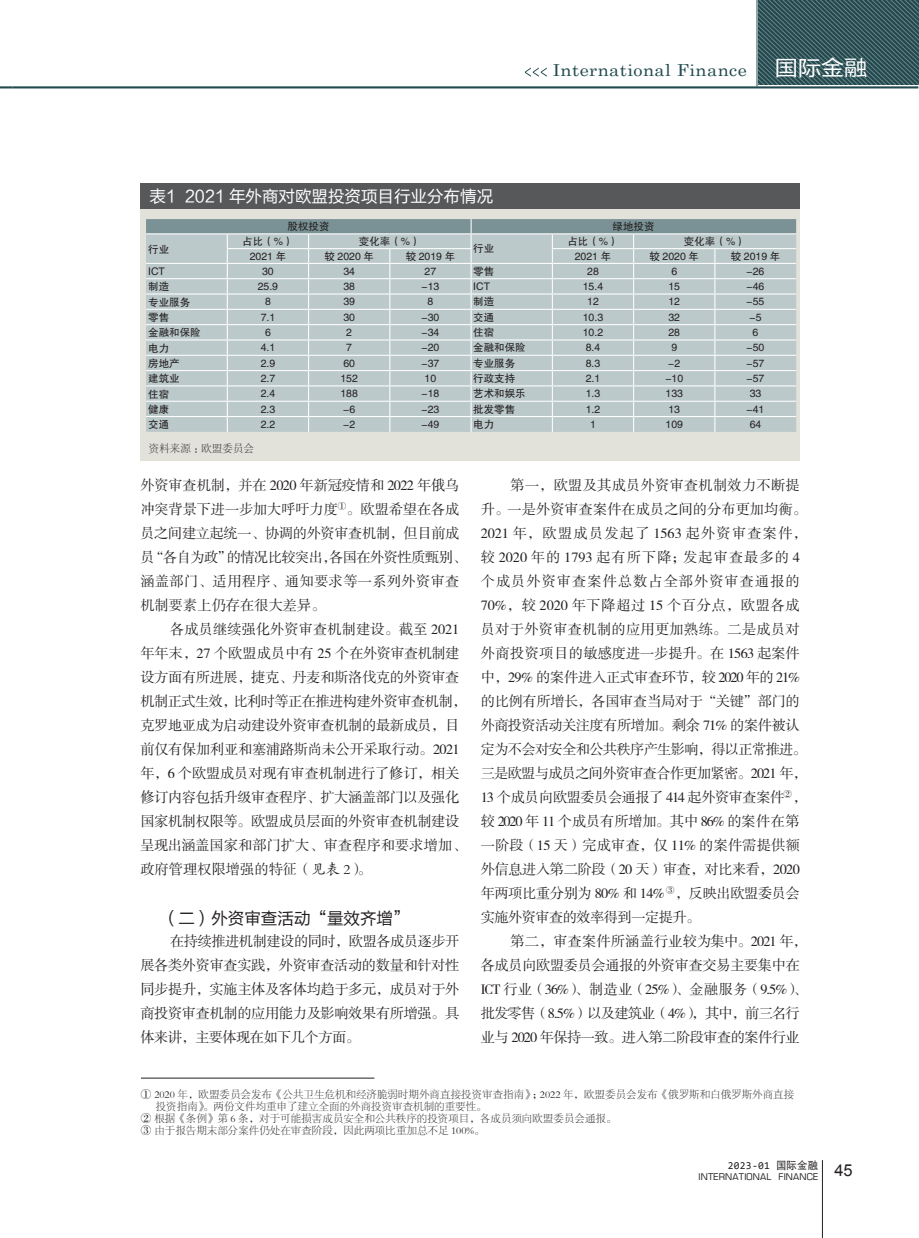
<style>
.page{position:relative;width:919px;height:1238px;background:#fff}
.page>*{position:absolute;margin:0;border:0;box-sizing:border-box;transform-origin:0 0}
.t1{font:21px "FZLTHJW GB1 0";color:#fff;scale:1.1 1}
._5_图表标题{font:16.5px "FZLTHK GBK1 0";color:#fff}
.t2{font:16.5px "Century Schoolbook";letter-spacing:.025em;color:#214a4f;scale:1.1 1}
.二级小标题{font:16.5px "FZLTHK GBK1 0";color:#231f20}
._4_正文{font:14.25px/24px "FZSSJW GB1 0";letter-spacing:-.025em;color:#231f20}
.表文字居中{font:10.5px "FZHTJW GB1 0";color:#231f20}
.脚注_带线{font:10.5px/12px "FZSYJW GB1 0";color:#231f20}
.脚注{font:10.5px "FZSYJW GB1 0";color:#231f20}
.t3{font:10.5px "Consolas";letter-spacing:.025em;color:#231f20}
.资料来源{font:10.5px "FZSYJW GB1 0";color:#231f20}
.t4{font:9px "Eurostile";letter-spacing:.025em;color:#231f20}
.s1{font-family:"FZKTJW GB1 0"}
.s2{font-family:"DFP Hei W5 GB"}
</style>
<div class="page">
<svg style="left:758px;top:0;width:160px;height:85px;background:#385b5f"></svg>
<svg style="left:0;top:86px;width:13px;height:2px"></svg>
<svg style="left:525px;top:68px;width:22px;height:9px"></svg>
<hr style="left:13px;top:86px;width:905px;height:2px;background:#214a4f">
<hr style="left:756px;top:0;width:1px;height:86px;background:#214a4f">
<hr style="left:822px;top:1160px;width:1px;height:77px;background:#231f20">
<div style="left:140px;top:201px;width:659px;height:259px;background:#e2e1da"></div>
<div style="left:140px;top:183px;width:659px;height:25px;background:#57585a"></div>
<svg style="left:146px;top:219px;width:650px;height:213px;background:#bcc9ca"></svg>
<hr style="left:471px;top:263px;width:81px;height:1px;background:#fff">
<hr style="left:141px;top:1077px;width:233px;height:1px;background:#231f20">
<p class="t2" style="left:552px;top:56px;width:178px">International Finance</p>
<h1 class="t1" style="left:774px;top:56px;width:85px">国际金融</h1>
<p class="_5_图表标题" style="left:149px;top:187px;width:345px">表1 2021 年外商对欧盟投资项目行业分布情况</p>
<p class="表文字居中" style="left:287px;top:221px;width:43px">股权投资</p>
<p class="表文字居中" style="left:612px;top:221px;width:43px">绿地投资</p>
<p class="表文字居中" style="left:148px;top:243px;width:22px">行业</p>
<p class="表文字居中" style="left:242px;top:235px;width:53px">占比（%）</p>
<p class="表文字居中" style="left:359px;top:235px;width:63px">变化率（%）</p>
<p class="表文字居中" style="left:567px;top:235px;width:53px">占比（%）</p>
<p class="表文字居中" style="left:684px;top:235px;width:63px">变化率（%）</p>
<p class="表文字居中" style="left:473px;top:243px;width:22px">行业</p>
<p class="表文字居中" style="left:250px;top:250px;width:38px">2021 年</p>
<p class="表文字居中" style="left:324px;top:250px;width:51px">较 2020 年</p>
<p class="表文字居中" style="left:405px;top:250px;width:51px">较 2019 年</p>
<p class="表文字居中" style="left:574px;top:250px;width:38px">2021 年</p>
<p class="表文字居中" style="left:649px;top:250px;width:51px">较 2020 年</p>
<p class="表文字居中" style="left:730px;top:250px;width:51px">较 2019 年</p>
<p class="表文字居中" style="left:148px;top:266px;width:18px">ICT</p>
<p class="表文字居中" style="left:262px;top:265px;width:13px">30</p>
<p class="表文字居中" style="left:343px;top:265px;width:13px">34</p>
<p class="表文字居中" style="left:424px;top:265px;width:13px">27</p>
<p class="表文字居中" style="left:473px;top:265px;width:22px">零售</p>
<p class="表文字居中" style="left:587px;top:265px;width:13px">28</p>
<p class="表文字居中" style="left:671px;top:265px;width:7px">6</p>
<p class="表文字居中" style="left:746px;top:265px;width:19px">-26</p>
<p class="表文字居中" style="left:148px;top:281px;width:22px">制造</p>
<p class="表文字居中" style="left:258px;top:281px;width:22px">25.9</p>
<p class="表文字居中" style="left:343px;top:281px;width:13px">38</p>
<p class="表文字居中" style="left:421px;top:281px;width:19px">-13</p>
<p class="表文字居中" style="left:473px;top:281px;width:18px">ICT</p>
<p class="表文字居中" style="left:582px;top:281px;width:22px">15.4</p>
<p class="表文字居中" style="left:668px;top:281px;width:13px">15</p>
<p class="表文字居中" style="left:746px;top:281px;width:19px">-46</p>
<p class="表文字居中" style="left:148px;top:296px;width:43px">专业服务</p>
<p class="表文字居中" style="left:265px;top:296px;width:7px">8</p>
<p class="表文字居中" style="left:343px;top:296px;width:13px">39</p>
<p class="表文字居中" style="left:427px;top:296px;width:7px">8</p>
<p class="表文字居中" style="left:473px;top:296px;width:22px">制造</p>
<p class="表文字居中" style="left:587px;top:296px;width:13px">12</p>
<p class="表文字居中" style="left:668px;top:296px;width:13px">12</p>
<p class="表文字居中" style="left:746px;top:296px;width:19px">-55</p>
<p class="表文字居中" style="left:148px;top:311px;width:22px">零售</p>
<p class="表文字居中" style="left:261px;top:311px;width:16px">7.1</p>
<p class="表文字居中" style="left:343px;top:311px;width:13px">30</p>
<p class="表文字居中" style="left:421px;top:311px;width:19px">-30</p>
<p class="表文字居中" style="left:473px;top:311px;width:22px">交通</p>
<p class="表文字居中" style="left:582px;top:311px;width:22px">10.3</p>
<p class="表文字居中" style="left:668px;top:311px;width:13px">32</p>
<p class="表文字居中" style="left:749px;top:311px;width:13px">-5</p>
<p class="表文字居中" style="left:148px;top:327px;width:54px">金融和保险</p>
<p class="表文字居中" style="left:265px;top:326px;width:7px">6</p>
<p class="表文字居中" style="left:346px;top:326px;width:7px">2</p>
<p class="表文字居中" style="left:421px;top:326px;width:19px">-34</p>
<p class="表文字居中" style="left:473px;top:326px;width:22px">住宿</p>
<p class="表文字居中" style="left:582px;top:326px;width:22px">10.2</p>
<p class="表文字居中" style="left:668px;top:326px;width:13px">28</p>
<p class="表文字居中" style="left:752px;top:326px;width:7px">6</p>
<p class="表文字居中" style="left:148px;top:342px;width:22px">电力</p>
<p class="表文字居中" style="left:261px;top:342px;width:16px">4.1</p>
<p class="表文字居中" style="left:346px;top:342px;width:7px">7</p>
<p class="表文字居中" style="left:421px;top:342px;width:19px">-20</p>
<p class="表文字居中" style="left:473px;top:342px;width:54px">金融和保险</p>
<p class="表文字居中" style="left:585px;top:342px;width:16px">8.4</p>
<p class="表文字居中" style="left:671px;top:342px;width:7px">9</p>
<p class="表文字居中" style="left:746px;top:342px;width:19px">-50</p>
<p class="表文字居中" style="left:148px;top:357px;width:33px">房地产</p>
<p class="表文字居中" style="left:261px;top:357px;width:16px">2.9</p>
<p class="表文字居中" style="left:343px;top:357px;width:13px">60</p>
<p class="表文字居中" style="left:421px;top:357px;width:19px">-37</p>
<p class="表文字居中" style="left:473px;top:357px;width:43px">专业服务</p>
<p class="表文字居中" style="left:585px;top:357px;width:16px">8.3</p>
<p class="表文字居中" style="left:668px;top:357px;width:13px">-2</p>
<p class="表文字居中" style="left:746px;top:357px;width:19px">-57</p>
<p class="表文字居中" style="left:148px;top:373px;width:33px">建筑业</p>
<p class="表文字居中" style="left:261px;top:372px;width:16px">2.7</p>
<p class="表文字居中" style="left:340px;top:372px;width:19px">152</p>
<p class="表文字居中" style="left:424px;top:372px;width:13px">10</p>
<p class="表文字居中" style="left:473px;top:372px;width:43px">行政支持</p>
<p class="表文字居中" style="left:585px;top:372px;width:16px">2.1</p>
<p class="表文字居中" style="left:665px;top:372px;width:19px">-10</p>
<p class="表文字居中" style="left:746px;top:372px;width:19px">-57</p>
<p class="表文字居中" style="left:148px;top:388px;width:22px">住宿</p>
<p class="表文字居中" style="left:261px;top:388px;width:16px">2.4</p>
<p class="表文字居中" style="left:340px;top:388px;width:19px">188</p>
<p class="表文字居中" style="left:421px;top:388px;width:19px">-18</p>
<p class="表文字居中" style="left:473px;top:388px;width:54px">艺术和娱乐</p>
<p class="表文字居中" style="left:585px;top:388px;width:16px">1.3</p>
<p class="表文字居中" style="left:665px;top:388px;width:19px">133</p>
<p class="表文字居中" style="left:749px;top:388px;width:13px">33</p>
<p class="表文字居中" style="left:148px;top:403px;width:22px">健康</p>
<p class="表文字居中" style="left:261px;top:403px;width:16px">2.3</p>
<p class="表文字居中" style="left:343px;top:403px;width:13px">-6</p>
<p class="表文字居中" style="left:421px;top:403px;width:19px">-23</p>
<p class="表文字居中" style="left:473px;top:403px;width:43px">批发零售</p>
<p class="表文字居中" style="left:585px;top:403px;width:16px">1.2</p>
<p class="表文字居中" style="left:668px;top:403px;width:13px">13</p>
<p class="表文字居中" style="left:746px;top:403px;width:19px">-41</p>
<p class="表文字居中" style="left:148px;top:419px;width:22px">交通</p>
<p class="表文字居中" style="left:261px;top:418px;width:16px">2.2</p>
<p class="表文字居中" style="left:343px;top:418px;width:13px">-2</p>
<p class="表文字居中" style="left:421px;top:418px;width:19px">-49</p>
<p class="表文字居中" style="left:473px;top:418px;width:22px">电力</p>
<p class="表文字居中" style="left:590px;top:418px;width:7px">1</p>
<p class="表文字居中" style="left:665px;top:418px;width:19px">109</p>
<p class="表文字居中" style="left:749px;top:418px;width:13px">64</p>
<p class="资料来源" style="left:149px;top:443px;width:106px">资料来源：欧盟委员会</p>
<p class="_4_正文" style="left:140px;top:473px;width:328px">外资审查机制，并在 2020 年新冠疫情和 2022 年俄乌冲突背景下进一步加大呼吁力度<sup>①</sup>。欧盟希望在各成员之间建立起统一、协调的外资审查机制，但目前成员“各自为政”的情况比较突出，各国在外资性质甄别、涵盖部门、适用程序、通知要求等一系列外资审查机制要素上仍存在很大差异。</p>
<p class="_4_正文" style="left:140px;top:617px;width:328px;text-indent:30px">各成员继续强化外资审查机制建设。截至 2021年年末，27 个欧盟成员中有 25 个在外资审查机制建设方面有所进展，捷克、丹麦和斯洛伐克的外资审查机制正式生效，比利时等正在推进构建外资审查机制，克罗地亚成为启动建设外资审查机制的最新成员，目前仅有保加利亚和塞浦路斯尚未公开采取行动。2021年，6 个欧盟成员对现有审查机制进行了修订，相关修订内容包括升级审查程序、扩大涵盖部门以及强化国家机制权限等。欧盟成员层面的外资审查机制建设呈现出涵盖国家和部门扩大、审查程序和要求增加、政府管理权限增强的特征<span class="s1">（见表 2）</span>。</p>
<p class="二级小标题" style="left:162px;top:908px;width:249px">（二）外资审查活动“量效齐增”</p>
<p class="_4_正文" style="left:140px;top:929px;width:320px;text-align:justify;text-indent:30px">在持续推进机制建设的同时，欧盟各成员逐步开展各类外资审查实践，外资审查活动的数量和针对性同步提升，实施主体及客体均趋于多元，成员对于外商投资审查机制的应用能力及影响效果有所增强。具体来讲，主要体现在如下几个方面。</p>
<p class="_4_正文" style="left:480px;top:473px;width:328px;text-indent:30px">第一，欧盟及其成员外资审查机制效力不断提升。一是外资审查案件在成员之间的分布更加均衡。<br>2021 年，欧盟成员发起了 1563 起外资审查案件，较 2020 年的 1793 起有所下降；发起审查最多的 4个成员外资审查案件总数占全部外资审查通报的<br>70%，较 2020 年下降超过 15 个百分点，欧盟各成员对于外资审查机制的应用更加熟练。二是成员对外商投资项目的敏感度进一步提升。在 1563 起案件中，29% 的案件进入正式审查环节，较 2020 年的 21%的比例有所增长，各国审查当局对于“关键”部门的外商投资活动关注度有所增加。剩余 71% 的案件被认定为不会对安全和公共秩序产生影响，得以正常推进。三是欧盟与成员之间外资审查合作更加紧密。2021 年，<br>13 个成员向欧盟委员会通报了 414 起外资审查案件<sup>②</sup>，较 2020 年 11 个成员有所增加。其中 86% 的案件在第一阶段（15 天）完成审查，仅 11% 的案件需提供额外信息进入第二阶段（20 天）审查，对比来看，2020年两项比重分别为 80% 和 14% <sup>③</sup>，反映出欧盟委员会实施外资审查的效率得到一定提升。</p>
<p class="_4_正文" style="left:480px;top:929px;width:328px;text-indent:30px">第二，审查案件所涵盖行业较为集中。2021 年，各成员向欧盟委员会通报的外资审查交易主要集中在<br>ICT 行业（36%）、制造业（25%）、金融服务（9.5%）、批发零售（8.5%）以及建筑业（4%），其中，前三名行业与 2020 年保持一致。进入第二阶段审查的案件行业</p>
<p class="脚注_带线" style="left:156px;top:1088px;width:640px;text-indent:-15px">① 2020 年，欧盟委员会发布《公共卫生危机和经济脆弱时期外商直接投资审查指南》；2022 年，欧盟委员会发布《俄罗斯和白俄罗斯外商直接投资指南》。两份文件均重申了建立全面的外商投资审查机制的重要性。</p>
<p class="脚注" style="left:141px;top:1112px;width:477px">② 根据《条例》第 6 条，对于可能损害成员安全和公共秩序的投资项目，各成员须向欧盟委员会通报。</p>
<p class="脚注" style="left:141px;top:1124px;width:345px">③ 由于报告期末部分案件仍处在审查阶段，因此两项比重加总不足 100%。</p>
<p class="t3" style="left:727px;top:1158px;width:92px">2023-01 <span class="s2">国际金融</span></p>
<p class="t4" style="left:698px;top:1171px;width:156px">INTERNATIONAL FINANCE <sup>45</sup></p>
</div>
